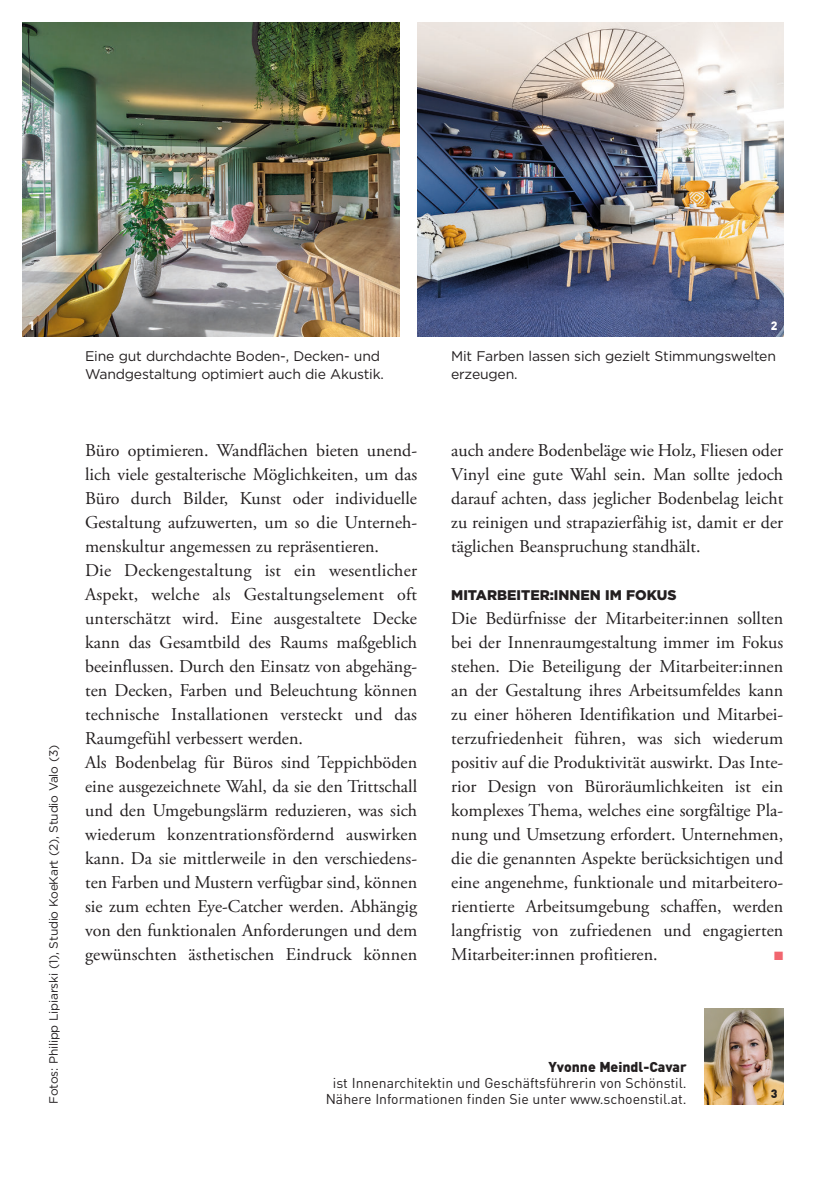
<style>
.page{position:relative;width:840px;height:1191px;background:#fff}
.page>*{position:absolute;margin:0;border:0;box-sizing:border-box;transform-origin:0 0}
.t1{font:18px/24px "Adobe Garamond Pro";color:#231f20;text-align:justify}
.t2{font:14px/18px "Gotham";letter-spacing:-.015em;color:#231f20}
.t3{font:14px "DIN";color:#231f20}
.t4{font:900 14px "Gotham";color:#231f20}
.t5{font:900 14px "DIN";color:#231f20}
.t6{font:12px "Gotham";letter-spacing:-.015em;color:#231f20}
.t7{font:900 12px "DIN";color:#fff}
.t8{font:12px "Zapf Dingbats Std";color:#f1666f}
.t9{font:900 12px "DIN";color:#231f20}
</style>
<div class="page">
<img style="left:704px;top:1008px;width:78px;height:96px">
<img style="left:23px;top:23px;width:376px;height:313px">
<img style="left:417px;top:23px;width:365px;height:313px">
<p class="t7" style="left:28px;top:319px;width:8px">1</p>
<p class="t7" style="left:770px;top:319px;width:8px">2</p>
<p class="t2" style="left:85px;top:347px;width:300px">Eine gut durchdachte Boden-, Decken- und<br>Wandgestaltung optimiert auch die Akustik.</p>
<p class="t2" style="left:451px;top:347px;width:326px">Mit Farben lassen sich gezielt Stimmungswelten erzeugen.</p>
<p class="t6" style="left:48px;top:1104px;width:361px;rotate:-90deg">Fotos: Philipp Lipiarski (1), Studio KoeKart (2), Studio Valo (3)</p>
<p class="t1" style="left:85px;top:439px;width:333px;text-align:left">Büro optimieren. Wandflächen bieten unend&shy;lich viele gestalterische Möglichkeiten, um das Büro durch Bilder, Kunst oder individuelle Gestaltung aufzuwerten, um so die Unterneh&shy;menskultur angemessen zu repräsentieren.<br>Die Deckengestaltung ist ein wesentlicher Aspekt, welche als Gestaltungselement oft unterschätzt wird. Eine ausgestaltete Decke kann das Gesamtbild des Raums maßgeblich beeinflussen. Durch den Einsatz von abgehäng&shy;ten Decken, Farben und Beleuchtung können technische Installationen versteckt und das Raumgefühl verbessert werden.<br>Als Bodenbelag für Büros sind Teppichböden eine ausgezeichnete Wahl, da sie den Trittschall und den Umgebungslärm reduzieren, was sich wiederum konzentrationsfördernd auswirken kann. Da sie mittlerweile in den verschiedens&shy;ten Farben und Mustern verfügbar sind, können sie zum echten Eye-Catcher werden. Abhängig von den funktionalen Anforderungen und dem gewünschten ästhetischen Eindruck können</p>
<p class="t1" style="left:451px;top:439px;width:333px">auch andere Bodenbeläge wie Holz, Fliesen oder Vinyl eine gute Wahl sein. Man sollte jedoch darauf achten, dass jeglicher Bodenbelag leicht zu reinigen und strapazierfähig ist, damit er der täglichen Beanspruchung standhält.</p>
<p class="t4" style="left:451px;top:588px;width:227px">MITARBEITER:INNEN IM FOKUS</p>
<p class="t1" style="left:451px;top:607px;width:333px">Die Bedürfnisse der Mitarbeiter:innen sollten bei der Innenraumgestaltung immer im Fokus stehen. Die Beteiligung der Mitarbeiter:innen an der Gestaltung ihres Arbeitsumfeldes kann zu einer höheren Identifikation und Mitarbei&shy;terzufriedenheit führen, was sich wiederum positiv auf die Produktivität auswirkt. Das Inte&shy;rior Design von Büroräumlichkeiten ist ein komplexes Thema, welches eine sorgfältige Pla&shy;nung und Umsetzung erfordert. Unternehmen, die die genannten Aspekte berücksichtigen und eine angenehme, funktionale und mitarbeitero&shy;rientierte Arbeitsumgebung schaffen, werden langfristig von zufriedenen und engagierten Mitarbeiter:innen profitieren.</p>
<p class="t8" style="left:773px;top:949px;width:11px">■</p>
<p class="t5" style="left:548px;top:1059px;width:140px">Yvonne Meindl-Cavar</p>
<p class="t3" style="left:333px;top:1075px;width:355px">ist Innenarchitektin und Geschäftsführerin von Schönstil.</p>
<p class="t3" style="left:325px;top:1091px;width:362px">Nähere Informationen finden Sie unter www.schoenstil.at.</p>
<p class="t9" style="left:770px;top:1086px;width:8px">3</p>
</div>
